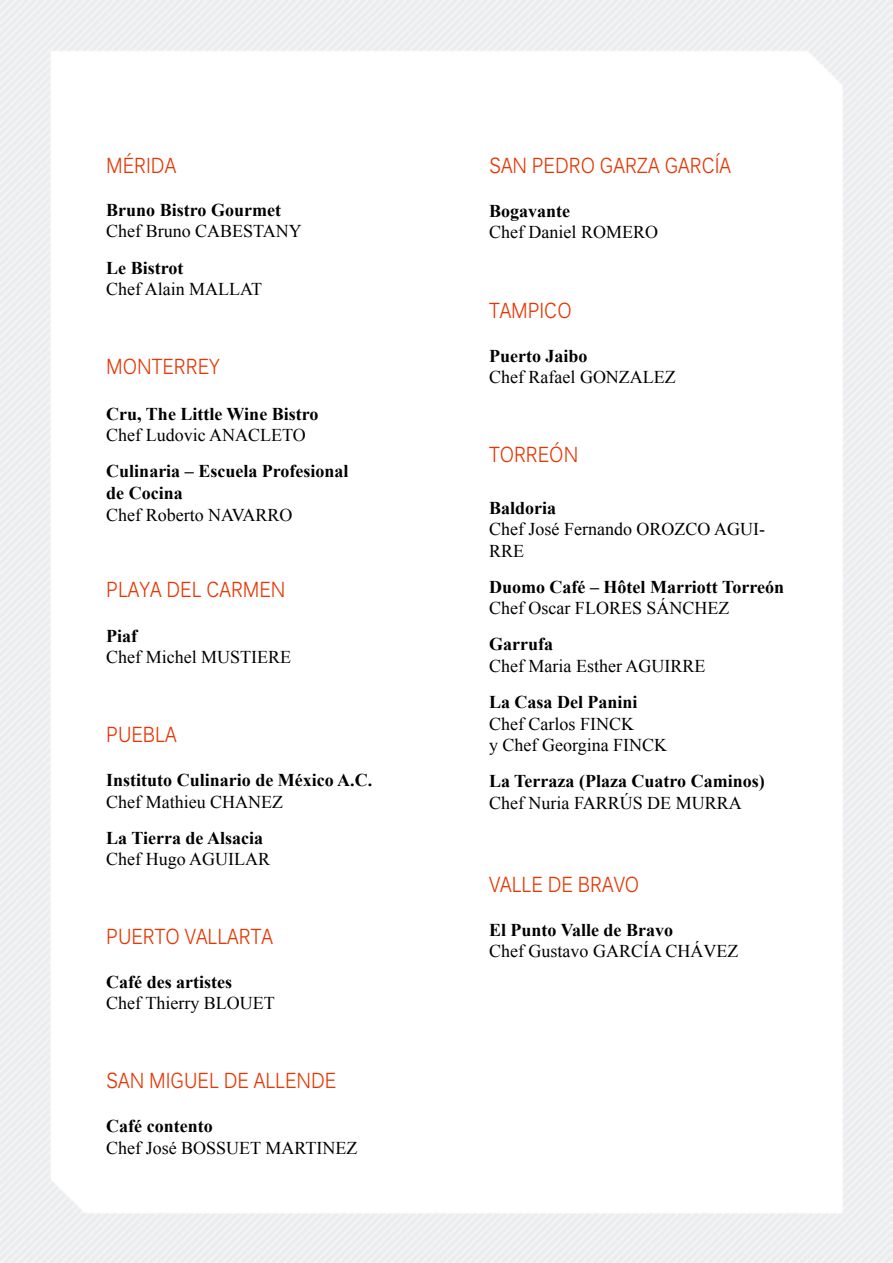
<style>
.page{position:relative;width:893px;height:1263px;background:#fff}
.page>*{position:absolute;margin:0;border:0;box-sizing:border-box;transform-origin:0 0}
.t1{font:21.6px "Kalinga";color:#e63500;scale:.83 1}
.t2{font:18px/21.6px "Times New Roman";color:#000}
.t3{font:700 18px "Times New Roman";color:#000}
</style>
<div class="page">
<p class="t1" style="left:106px;top:152px;width:86px">MÉRIDA</p>
<p class="t3" style="left:106px;top:197px;width:176px">Bruno Bistro Gourmet</p>
<p class="t2" style="left:106px;top:220px;width:197px">Chef Bruno CABESTANY</p>
<p class="t3" style="left:106px;top:254px;width:79px">Le Bistrot</p>
<p class="t2" style="left:106px;top:278px;width:157px">Chef Alain MALLAT</p>
<p class="t1" style="left:106px;top:353px;width:138px">MONTERREY</p>
<p class="t3" style="left:106px;top:401px;width:214px">Cru, The Little Wine Bistro</p>
<p class="t2" style="left:106px;top:424px;width:201px">Chef Ludovic ANACLETO</p>
<p class="t3" style="left:106px;top:458px;width:244px">Culinaria – Escuela Profesional</p>
<p class="t3" style="left:106px;top:480px;width:78px">de Cocina</p>
<p class="t2" style="left:106px;top:503px;width:188px">Chef Roberto NAVARRO</p>
<p class="t1" style="left:106px;top:576px;width:217px">PLAYA DEL CARMEN</p>
<p class="t3" style="left:106px;top:622px;width:32px">Piaf</p>
<p class="t2" style="left:106px;top:646px;width:186px">Chef Michel MUSTIERE</p>
<p class="t1" style="left:106px;top:720px;width:86px">PUEBLA</p>
<p class="t3" style="left:106px;top:767px;width:267px">Instituto Culinario de México A.C.</p>
<p class="t2" style="left:106px;top:790px;width:178px">Chef Mathieu CHANEZ</p>
<p class="t3" style="left:106px;top:825px;width:158px">La Tierra de Alsacia</p>
<p class="t2" style="left:106px;top:848px;width:165px">Chef Hugo AGUILAR</p>
<p class="t1" style="left:106px;top:923px;width:202px">PUERTO VALLARTA</p>
<p class="t3" style="left:106px;top:969px;width:127px">Café des artistes</p>
<p class="t2" style="left:106px;top:992px;width:170px">Chef Thierry BLOUET</p>
<p class="t1" style="left:106px;top:1066px;width:279px">SAN MIGUEL DE ALLENDE</p>
<p class="t3" style="left:106px;top:1113px;width:108px">Café contento</p>
<p class="t2" style="left:106px;top:1136px;width:253px">Chef José BOSSUET MARTINEZ</p>
<p class="t1" style="left:489px;top:152px;width:293px">SAN PEDRO GARZA GARCÍA</p>
<p class="t3" style="left:489px;top:198px;width:82px">Bogavante</p>
<p class="t2" style="left:489px;top:221px;width:170px">Chef Daniel ROMERO</p>
<p class="t1" style="left:489px;top:296px;width:101px">TAMPICO</p>
<p class="t3" style="left:489px;top:343px;width:100px">Puerto Jaibo</p>
<p class="t2" style="left:489px;top:366px;width:188px">Chef Rafael GONZALEZ</p>
<p class="t1" style="left:489px;top:441px;width:109px">TORREÓN</p>
<p class="t3" style="left:489px;top:494px;width:69px">Baldoria</p>
<p class="t2" style="left:489px;top:518px;width:277px">Chef José Fernando OROZCO AGUI-<br>RRE</p>
<p class="t3" style="left:489px;top:574px;width:297px">Duomo Café – Hôtel Marriott Torreón</p>
<p class="t2" style="left:489px;top:597px;width:242px">Chef Oscar FLORES SÁNCHEZ</p>
<p class="t3" style="left:489px;top:631px;width:65px">Garrufa</p>
<p class="t2" style="left:489px;top:655px;width:218px">Chef Maria Esther AGUIRRE</p>
<p class="t3" style="left:489px;top:689px;width:150px">La Casa Del Panini</p>
<p class="t2" style="left:489px;top:712px;width:146px">Chef Carlos FINCK</p>
<p class="t2" style="left:489px;top:734px;width:180px">y Chef Georgina FINCK</p>
<p class="t3" style="left:489px;top:768px;width:277px">La Terraza (Plaza Cuatro Caminos)</p>
<p class="t2" style="left:489px;top:791px;width:254px">Chef Nuria FARRÚS DE MURRA</p>
<p class="t1" style="left:489px;top:870px;width:183px">VALLE DE BRAVO</p>
<p class="t3" style="left:489px;top:917px;width:186px">El Punto Valle de Bravo</p>
<p class="t2" style="left:489px;top:940px;width:251px">Chef Gustavo GARCÍA CHÁVEZ</p>
</div>
